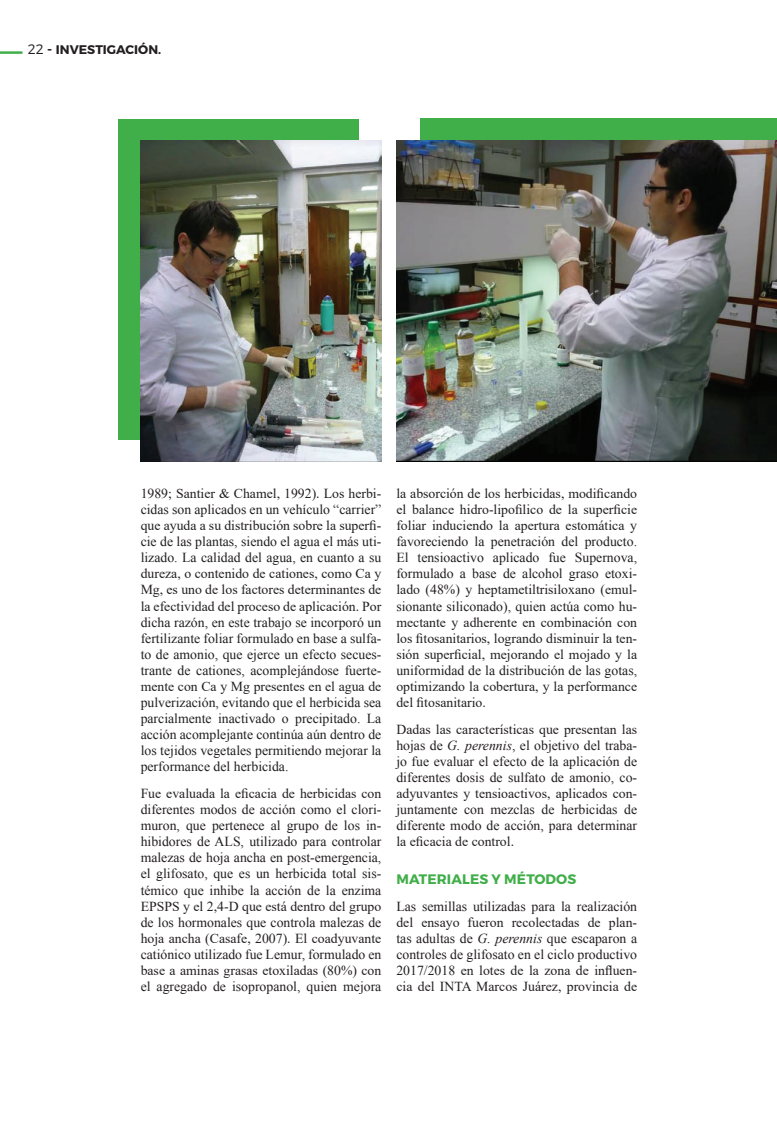
<style>
.page{position:relative;width:777px;height:1133px;background:#fff}
.page>*{position:absolute;margin:0;border:0;box-sizing:border-box;transform-origin:0 0}
.t1{font:13.75px/16.1px "Times New Roman";color:#231f20;text-align:justify}
.t2{font:700 13.75px "Montserrat";letter-spacing:.01em;color:#40ae49}
.t3{font:700 12.5px "Montserrat";color:#231f20}
.s1{font-weight:300;font-size:13.75px}
.s2{font-size:13.75px}
.s3{font-style:italic}
</style>
<div class="page">
<hr style="left:0;top:51px;width:22px;height:3px;background:#40ae49">
<div style="left:420px;top:119px;width:356px;height:233px;background:#40ae49"></div>
<div style="left:118px;top:119px;width:241px;height:320px;background:#40ae49"></div>
<img style="left:141px;top:140px;width:240px;height:321px">
<img style="left:396px;top:140px;width:380px;height:321px">
<p class="t3" style="left:28px;top:42px;width:135px"><span class="s1">22</span> <span class="s2">-</span> INVESTIGACIÓN.</p>
<p class="t1" style="left:141px;top:485px;width:242px">1989; Santier &amp; Chamel, 1992). Los herbi&shy;cidas son aplicados en un vehículo “carrier” que ayuda a su distribución sobre la superfi&shy;cie de las plantas, siendo el agua el más uti&shy;lizado. La calidad del agua, en cuanto a su dureza, o contenido de cationes, como Ca y Mg, es uno de los factores determinantes de la efectividad del proceso de aplicación. Por dicha razón, en este trabajo se incorporó un fertilizante foliar formulado en base a sulfa&shy;to de amonio, que ejerce un efecto secues&shy;trante de cationes, acomplejándose fuerte&shy;mente con Ca y Mg presentes en el agua de pulverización, evitando que el herbicida sea parcialmente inactivado o precipitado. La acción acomplejante continúa aún dentro de los tejidos vegetales permitiendo mejorar la performance del herbicida.</p>
<p class="t1" style="left:141px;top:785px;width:242px">Fue evaluada la eficacia de herbicidas con diferentes modos de acción como el clori&shy;muron, que pertenece al grupo de los in&shy;hibidores de ALS, utilizado para controlar malezas de hoja ancha en post-emergencia, el glifosato, que es un herbicida total sis&shy;témico que inhibe la acción de la enzima EPSPS y el 2,4-D que está dentro del grupo de los hormonales que controla malezas de hoja ancha (Casafe, 2007). El coadyuvante catiónico utilizado fue Lemur, formulado en base a aminas grasas etoxiladas (80%) con el agregado de isopropanol, quien mejora</p>
<p class="t1" style="left:396px;top:485px;width:242px">la absorción de los herbicidas, modificando el balance hidro-lipofilico de la superficie foliar induciendo la apertura estomática y favoreciendo la penetración del producto.<br>El tensioactivo aplicado fue Supernova, formulado a base de alcohol graso etoxi&shy;lado (48%) y heptametiltrisiloxano (emul&shy;sionante siliconado), quien actúa como hu&shy;mectante y adherente en combinación con los fitosanitarios, logrando disminuir la ten&shy;sión superficial, mejorando el mojado y la uniformidad de la distribución de las gotas, optimizando la cobertura, y la performance del fitosanitario.</p>
<p class="t1" style="left:396px;top:720px;width:242px">Dadas las características que presentan las hojas de <span class="s3">G. perennis</span>, el objetivo del traba&shy;jo fue evaluar el efecto de la aplicación de diferentes dosis de sulfato de amonio, co&shy;adyuvantes y tensioactivos, aplicados con&shy;juntamente con mezclas de herbicidas de diferente modo de acción, para determinar la eficacia de control.</p>
<p class="t2" style="left:396px;top:870px;width:181px">MATERIALES Y MÉTODOS</p>
<p class="t1" style="left:396px;top:898px;width:242px">Las semillas utilizadas para la realización del ensayo fueron recolectadas de plan&shy;tas adultas de <span class="s3">G. perennis</span> que escaparon a controles de glifosato en el ciclo productivo 2017/2018 en lotes de la zona de influen&shy;cia del INTA Marcos Juárez, provincia de</p>
</div>
